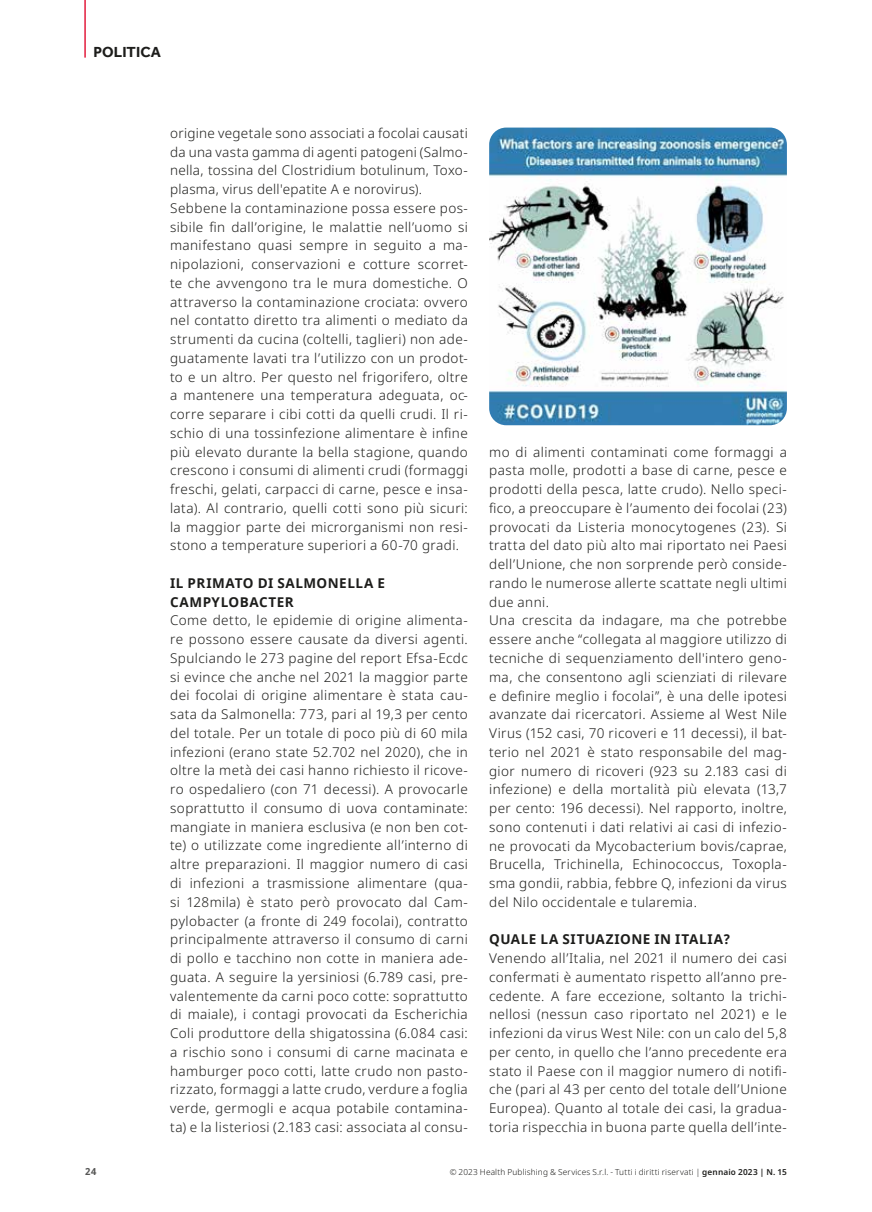
<style>
.page{position:relative;width:872px;height:1212px;background:#fff}
.page>*{position:absolute;margin:0;border:0;box-sizing:border-box;transform-origin:0 0}
.t1{font:700 15px "Effra";letter-spacing:.005em;color:#1d1d1b}
.t2{font:300 13.5px/18.8px "Noto Sans";letter-spacing:.03em;color:#1d1d1b}
.t3{font:700 13.5px/18.8px "Noto Sans";letter-spacing:.04em;color:#1d1d1b}
.t4{font:700 9.75px "Noto Sans";color:#575756}
.t5{font:300 8.25px "Noto Sans";letter-spacing:.025em;color:#1d1d1b}
.s1{font-weight:600}
</style>
<div class="page">
<hr style="left:84px;top:0;width:2px;height:58px;background:#e31c3d">
<img style="left:489px;top:128px;width:298px;height:297px">
<p class="t1" style="left:93px;top:43px;width:69px">POLITICA</p>
<p class="t2" style="left:170px;top:124px;width:299px">origine vegetale sono associati a focolai causati da una vasta gamma di agenti patogeni (Salmo&shy;nella, tossina del Clostridium botulinum, Toxo&shy;plasma, virus dell'epatite A e norovirus).<br>Sebbene la contaminazione possa essere pos&shy;sibile fin dall’origine, le malattie nell’uomo si manifestano quasi sempre in seguito a ma&shy;nipolazioni, conservazioni e cotture scorret&shy;te che avvengono tra le mura domestiche. O attraverso la contaminazione crociata: ovvero nel contatto diretto tra alimenti o mediato da strumenti da cucina (coltelli, taglieri) non ade&shy;guatamente lavati tra l’utilizzo con un prodot&shy;to e un altro. Per questo nel frigorifero, oltre a mantenere una temperatura adeguata, oc&shy;corre separare i cibi cotti da quelli crudi. Il ri&shy;schio di una tossinfezione alimentare è infine più elevato durante la bella stagione, quando crescono i consumi di alimenti crudi (formaggi freschi, gelati, carpacci di carne, pesce e insa&shy;lata). Al contrario, quelli cotti sono più sicuri: la maggior parte dei microrganismi non resi&shy;stono a temperature superiori a 60-70 gradi.</p>
<p class="t3" style="left:170px;top:574px;width:216px">IL PRIMATO DI SALMONELLA E<br>CAMPYLOBACTER</p>
<p class="t2" style="left:170px;top:611px;width:299px;text-align:justify">Come detto, le epidemie di origine alimenta&shy;re possono essere causate da diversi agenti.<br>Spulciando le 273 pagine del report Efsa-Ecdc si evince che anche nel 2021 la maggior parte dei focolai di origine alimentare è stata cau&shy;sata da Salmonella: 773, pari al 19,3 per cento del totale. Per un totale di poco più di 60 mila infezioni (erano state 52.702 nel 2020), che in oltre la metà dei casi hanno richiesto il ricove&shy;ro ospedaliero (con 71 decessi). A provocarle soprattutto il consumo di uova contaminate: mangiate in maniera esclusiva (e non ben cot&shy;te) o utilizzate come ingrediente all’interno di altre preparazioni. Il maggior numero di casi di infezioni a trasmissione alimentare (qua&shy;si 128mila) è stato però provocato dal Cam&shy;pylobacter (a fronte di 249 focolai), contratto principalmente attraverso il consumo di carni di pollo e tacchino non cotte in maniera ade&shy;guata. A seguire la yersiniosi (6.789 casi, pre&shy;valentemente da carni poco cotte: soprattutto di maiale), i contagi provocati da Escherichia Coli produttore della shigatossina (6.084 casi: a rischio sono i consumi di carne macinata e hamburger poco cotti, latte crudo non pasto&shy;rizzato, formaggi a latte crudo, verdure a foglia verde, germogli e acqua potabile contamina&shy;ta) e la listeriosi (2.183 casi: associata al consu-</p>
<p class="t2" style="left:489px;top:443px;width:299px">mo di alimenti contaminati come formaggi a pasta molle, prodotti a base di carne, pesce e prodotti della pesca, latte crudo). Nello speci&shy;fico, a preoccupare è l’aumento dei focolai (23) provocati da Listeria monocytogenes (23). Si tratta del dato più alto mai riportato nei Paesi dell’Unione, che non sorprende però conside&shy;rando le numerose allerte scattate negli ultimi due anni.<br>Una crescita da indagare, ma che potrebbe essere anche “collegata al maggiore utilizzo di tecniche di sequenziamento dell'intero geno&shy;ma, che consentono agli scienziati di rilevare e definire meglio i focolai”, è una delle ipotesi avanzate dai ricercatori. Assieme al West Nile Virus (152 casi, 70 ricoveri e 11 decessi), il bat&shy;terio nel 2021 è stato responsabile del mag&shy;gior numero di ricoveri (923 su 2.183 casi di infezione) e della mortalità più elevata (13,7 per cento: 196 decessi). Nel rapporto, inoltre, sono contenuti i dati relativi ai casi di infezio&shy;ne provocati da Mycobacterium bovis/caprae, Brucella, Trichinella, Echinococcus, Toxopla&shy;sma gondii, rabbia, febbre Q, infezioni da virus del Nilo occidentale e tularemia.</p>
<p class="t3" style="left:489px;top:930px;width:243px">QUALE LA SITUAZIONE IN ITALIA?</p>
<p class="t2" style="left:489px;top:949px;width:299px;text-align:justify">Venendo all’Italia, nel 2021 il numero dei casi confermati è aumentato rispetto all’anno pre&shy;cedente. A fare eccezione, soltanto la trichi&shy;nellosi (nessun caso riportato nel 2021) e le infezioni da virus West Nile: con un calo del 5,8 per cento, in quello che l’anno precedente era stato il Paese con il maggior numero di notifi&shy;che (pari al 43 per cento del totale dell’Unione Europea). Quanto al totale dei casi, la gradua&shy;toria rispecchia in buona parte quella dell’inte-</p>
<p class="t4" style="left:85px;top:1164px;width:13px">24</p>
<p class="t5" style="left:449px;top:1166px;width:339px">© 2023 Health Publishing &amp; Services S.r.l. - Tutti i diritti riservati | <span class="s1">gennaio 2023 | N. 15</span></p>
</div>
